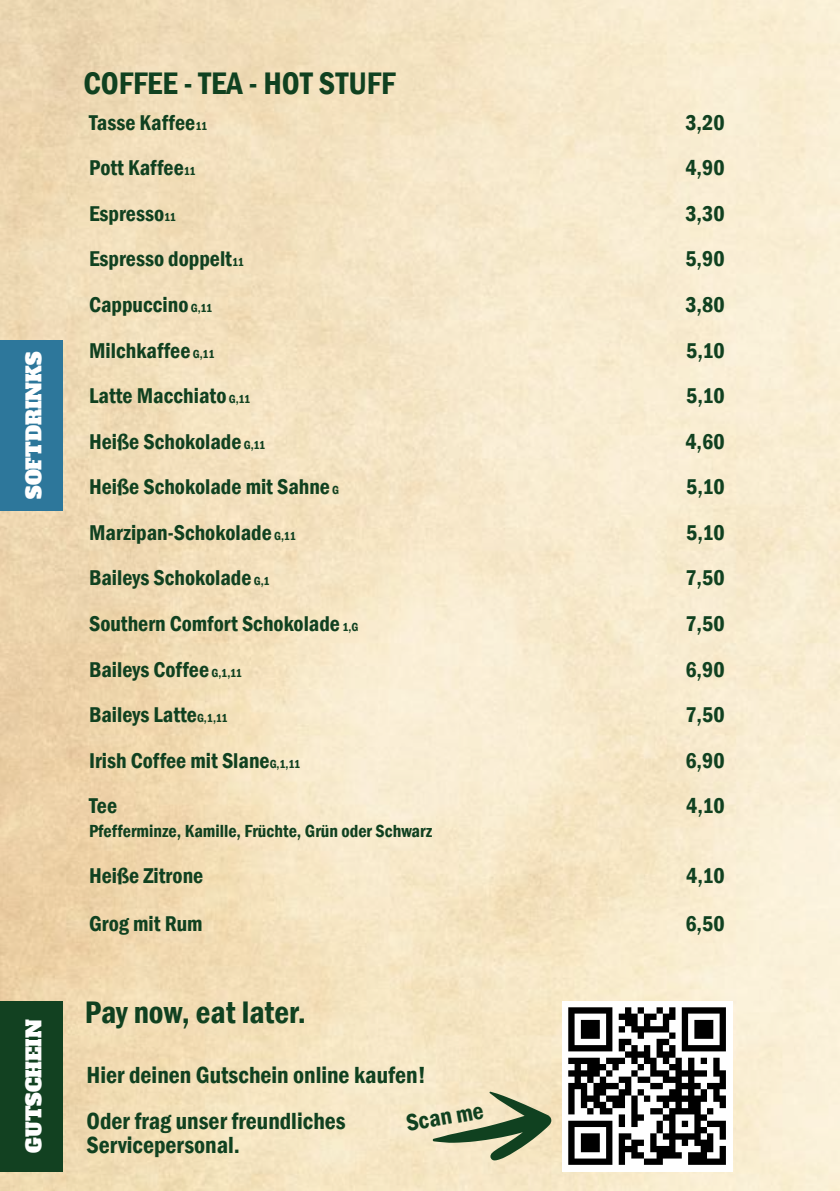
<style>
.page{position:relative;width:840px;height:1191px;background:#fff}
.page>*{position:absolute;margin:0;border:0;box-sizing:border-box;transform-origin:0 0}
.t1{font:600 condensed 32px "Franklin Gothic";color:#104120}
.t2{font:600 condensed 24px/45.6px "Franklin Gothic";color:#104120}
.t3{font:600 condensed 22px "Franklin Gothic";color:#104120}
.t4{font:20px "Alfa Slab One";color:#fff}
.t5{font:600 condensed 18px "Franklin Gothic";color:#104120}
.s1{font-size:12px}
</style>
<div class="page">
<img style="left:0;top:0;width:839px;height:1191px">
<div style="left:0;top:340px;width:62px;height:170px;background:#2d779b"></div>
<div style="left:0;top:1001px;width:62px;height:170px;background:#124121"></div>
<div style="left:561px;top:1001px;width:170px;height:170px;background:#fff"></div>
<svg style="left:568px;top:1007px;width:157px;height:157px"></svg>
<svg style="left:432px;top:1091px;width:119px;height:69px;background:#b3b695"></svg>
<p class="t4" style="left:17px;top:499px;width:149px;rotate:-90deg">SOFTDRINKS</p>
<p class="t4" style="left:17px;top:1152px;width:135px;rotate:-90deg">GUTSCHEIN</p>
<h1 class="t1" style="left:83px;top:62px;width:313px">COFFEE - TEA - HOT STUFF</h1>
<p class="t3" style="left:89px;top:108px;width:119px">Tasse Kaffee<span class="s1">11</span></p>
<p class="t3" style="left:685px;top:108px;width:41px">3,20</p>
<p class="t3" style="left:89px;top:153px;width:108px">Pott Kaffee<span class="s1">11</span></p>
<p class="t3" style="left:685px;top:153px;width:41px">4,90</p>
<p class="t3" style="left:89px;top:199px;width:88px">Espresso<span class="s1">11</span></p>
<p class="t3" style="left:685px;top:199px;width:41px">3,30</p>
<p class="t3" style="left:89px;top:244px;width:156px">Espresso doppelt<span class="s1">11</span></p>
<p class="t3" style="left:685px;top:244px;width:41px">5,90</p>
<p class="t3" style="left:89px;top:290px;width:125px">Cappuccino <span class="s1">G,11</span></p>
<p class="t3" style="left:685px;top:290px;width:41px">3,80</p>
<p class="t3" style="left:89px;top:335px;width:127px">Milchkaffee <span class="s1">G,11</span></p>
<p class="t3" style="left:685px;top:335px;width:40px">5,10</p>
<p class="t3" style="left:89px;top:381px;width:163px">Latte Macchiato <span class="s1">G,11</span></p>
<p class="t3" style="left:685px;top:381px;width:40px">5,10</p>
<p class="t3" style="left:89px;top:427px;width:178px">Heiße Schokolade <span class="s1">G,11</span></p>
<p class="t3" style="left:685px;top:427px;width:41px">4,60</p>
<p class="t3" style="left:89px;top:472px;width:251px">Heiße Schokolade mit Sahne <span class="s1">G</span></p>
<p class="t3" style="left:685px;top:472px;width:40px">5,10</p>
<p class="t3" style="left:89px;top:518px;width:208px">Marzipan-Schokolade <span class="s1">G,11</span></p>
<p class="t3" style="left:685px;top:518px;width:40px">5,10</p>
<p class="t3" style="left:89px;top:563px;width:182px">Baileys Schokolade <span class="s1">G,1</span></p>
<p class="t3" style="left:685px;top:563px;width:41px">7,50</p>
<p class="t3" style="left:89px;top:609px;width:271px">Southern Comfort Schokolade <span class="s1">1,G</span></p>
<p class="t3" style="left:685px;top:609px;width:41px">7,50</p>
<p class="t3" style="left:89px;top:654px;width:154px">Baileys Coffee <span class="s1">G,1,11</span></p>
<p class="t3" style="left:685px;top:654px;width:41px">6,90</p>
<p class="t3" style="left:89px;top:700px;width:140px">Baileys Latte<span class="s1">G,1,11</span></p>
<p class="t3" style="left:685px;top:700px;width:41px">7,50</p>
<p class="t3" style="left:89px;top:745px;width:213px">Irish Coffee mit Slane<span class="s1">G,1,11</span></p>
<p class="t3" style="left:685px;top:745px;width:41px">6,90</p>
<p class="t3" style="left:89px;top:791px;width:30px">Tee</p>
<p class="t3" style="left:685px;top:791px;width:40px">4,10</p>
<p class="t5" style="left:89px;top:819px;width:344px">Pfefferminze, Kamille, Früchte, Grün oder Schwarz</p>
<p class="t3" style="left:89px;top:860px;width:116px">Heiße Zitrone</p>
<p class="t3" style="left:685px;top:860px;width:40px">4,10</p>
<p class="t3" style="left:89px;top:908px;width:115px">Grog mit Rum</p>
<p class="t3" style="left:685px;top:908px;width:41px">6,50</p>
<h1 class="t1" style="left:85px;top:991px;width:223px">Pay now, eat later.</h1>
<p class="t2" style="left:86px;top:1051px;width:340px">Hier deinen Gutschein online kaufen!<br>Oder frag unser freundliches</p>
<p class="t2" style="left:86px;top:1121px;width:155px">Servicepersonal.</p>
<p class="t2" style="left:402px;top:1100px;width:80px;rotate:-10deg">Scan me</p>
</div>
